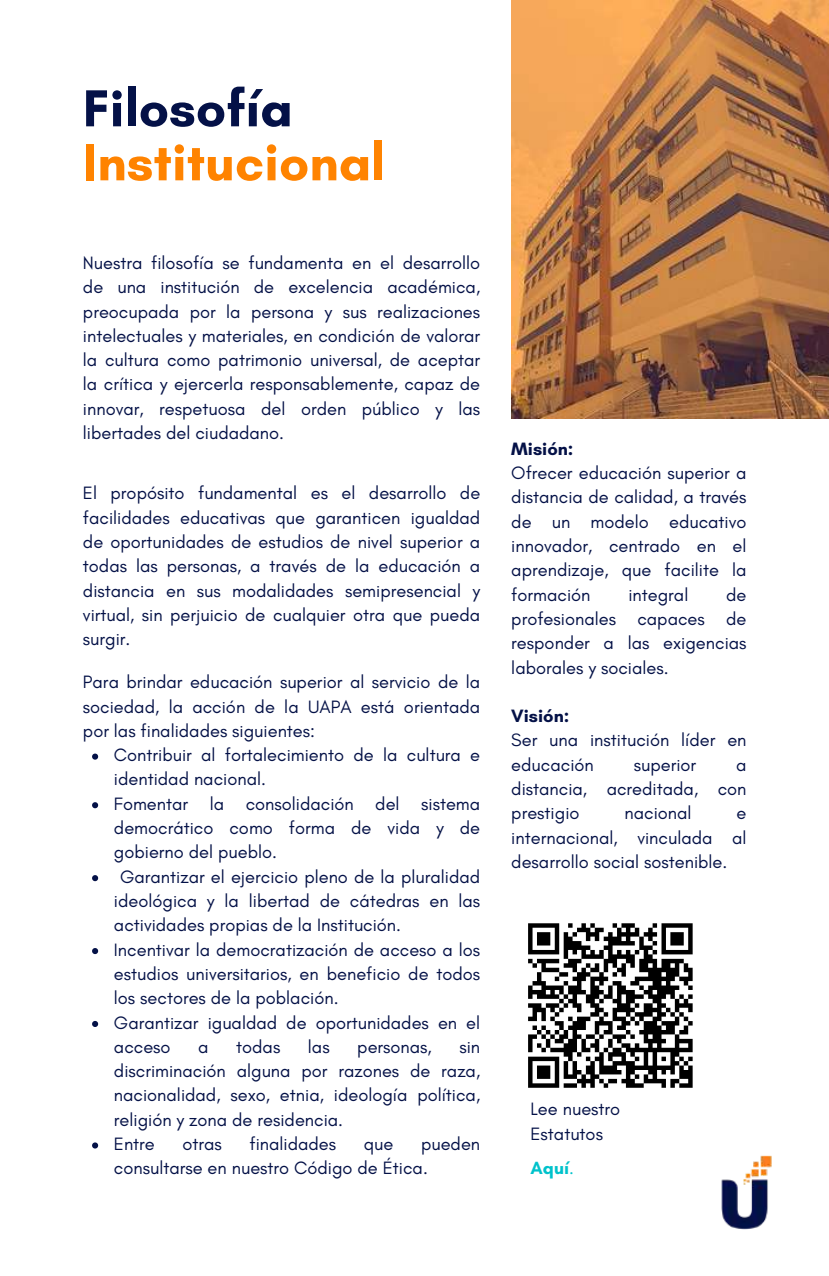
<style>
.page{position:relative;width:829px;height:1276px;background:#fff}
.page>*{position:absolute;margin:0;border:0;box-sizing:border-box;transform-origin:0 0}
.t1{font:700 52.88px "Glacial Indifference";color:#ff8300}
.t2{font:700 52.88px "Glacial Indifference";color:#041147}
.t3{font:18.22px/24.3px "Glacial Indifference";color:#041147;text-align:justify}
.t4{font:700 18.22px "Glacial Indifference";color:#041147}
.t5{font:700 18px "Glacial Indifference";color:#00c2cb}
.s1{font-weight:400}
</style>
<div class="page">
<img style="left:511px;top:0;width:318px;height:418px">
<img style="left:721px;top:1155px;width:51px;height:75px">
<svg style="left:92px;top:753px;width:6px;height:7px"></svg>
<svg style="left:92px;top:802px;width:6px;height:6px"></svg>
<svg style="left:92px;top:875px;width:6px;height:6px"></svg>
<svg style="left:92px;top:948px;width:6px;height:6px"></svg>
<svg style="left:92px;top:1021px;width:6px;height:6px"></svg>
<svg style="left:92px;top:1142px;width:6px;height:6px"></svg>
<svg style="left:528px;top:923px;width:165px;height:165px"></svg>
<h1 class="t2" style="left:83px;top:76px;width:211px">Filosofía</h1>
<h1 class="t1" style="left:83px;top:130px;width:304px">Institucional</h1>
<p class="t3" style="left:83px;top:250px;width:399px">Nuestra filosofía se fundamenta en el desarrollo de una institución de excelencia académica, preocupada por la persona y sus realizaciones intelectuales y materiales, en condición de valorar la cultura como patrimonio universal, de aceptar la crítica y ejercerla responsablemente, capaz de innovar, respetuosa del orden público y las libertades del ciudadano.</p>
<p class="t3" style="left:83px;top:481px;width:399px">El propósito fundamental es el desarrollo de facilidades educativas que garanticen igualdad de oportunidades de estudios de nivel superior a todas las personas, a través de la educación a distancia en sus modalidades semipresencial y virtual, sin perjuicio de cualquier otra que pueda surgir.</p>
<p class="t3" style="left:83px;top:670px;width:399px">Para brindar educación superior al servicio de la sociedad, la acción de la UAPA está orientada por las finalidades siguientes:</p>
<p class="t3" style="left:114px;top:743px;width:368px">Contribuir al fortalecimiento de la cultura e</p>
<p class="t3" style="left:114px;top:767px;width:153px">identidad nacional.</p>
<p class="t3" style="left:114px;top:791px;width:368px">Fomentar la consolidación del sistema</p>
<p class="t3" style="left:114px;top:815px;width:368px">democrático como forma de vida y de</p>
<p class="t3" style="left:114px;top:840px;width:165px">gobierno del pueblo.</p>
<p class="t3" style="left:120px;top:864px;width:361px">Garantizar el ejercicio pleno de la pluralidad</p>
<p class="t3" style="left:114px;top:888px;width:368px">ideológica y la libertad de cátedras en las</p>
<p class="t3" style="left:114px;top:913px;width:289px">actividades propias de la Institución.</p>
<p class="t3" style="left:114px;top:937px;width:368px">Incentivar la democratización de acceso a los</p>
<p class="t3" style="left:114px;top:961px;width:368px">estudios universitarios, en beneficio de todos</p>
<p class="t3" style="left:114px;top:986px;width:226px">los sectores de la población.</p>
<p class="t3" style="left:114px;top:1010px;width:368px">Garantizar igualdad de oportunidades en el</p>
<p class="t3" style="left:114px;top:1034px;width:58px">acceso</p>
<p class="t3" style="left:198px;top:1034px;width:12px">a</p>
<p class="t3" style="left:236px;top:1034px;width:46px">todas</p>
<p class="t3" style="left:308px;top:1034px;width:23px">las</p>
<p class="t3" style="left:357px;top:1034px;width:76px">personas,</p>
<p class="t3" style="left:114px;top:1034px;width:368px;text-align:left;text-indent:345px">sin discriminación alguna por razones de raza, nacionalidad, sexo, etnia, ideología política, religión y zona de residencia.<br>Entre</p>
<p class="t3" style="left:114px;top:1131px;width:368px;text-indent:307px">pueden consultarse en nuestro Código de Ética.</p>
<p class="t3" style="left:182px;top:1131px;width:41px">otras</p>
<p class="t3" style="left:249px;top:1131px;width:88px">finalidades</p>
<p class="t3" style="left:364px;top:1131px;width:31px">que</p>
<p class="t4" style="left:511px;top:437px;width:64px">Misión:</p>
<p class="t3" style="left:511px;top:460px;width:237px">Ofrecer educación superior a distancia de calidad, a través de un modelo educativo innovador, centrado en el aprendizaje, que facilite la formación</p>
<p class="t3" style="left:511px;top:582px;width:237px;text-indent:215px">de profesionales capaces de responder a las exigencias laborales y sociales.</p>
<p class="t4" style="left:511px;top:705px;width:60px">Visión:</p>
<p class="t3" style="left:511px;top:728px;width:237px">Ser una institución líder en educación</p>
<p class="t3" style="left:628px;top:582px;width:61px">integral</p>
<p class="t3" style="left:633px;top:752px;width:64px">superior</p>
<p class="t3" style="left:511px;top:752px;width:237px;text-indent:225px">a distancia, acreditada, con prestigio</p>
<p class="t3" style="left:624px;top:801px;width:69px">nacional</p>
<p class="t3" style="left:511px;top:801px;width:237px;text-indent:225px">e internacional, vinculada al desarrollo social sostenible.</p>
<p class="t3" style="left:530px;top:1097px;width:91px">Lee nuestro<br>Estatutos</p>
<p class="t5" style="left:530px;top:1157px;width:45px">Aquí<span class="s1">.</span></p>
</div>
